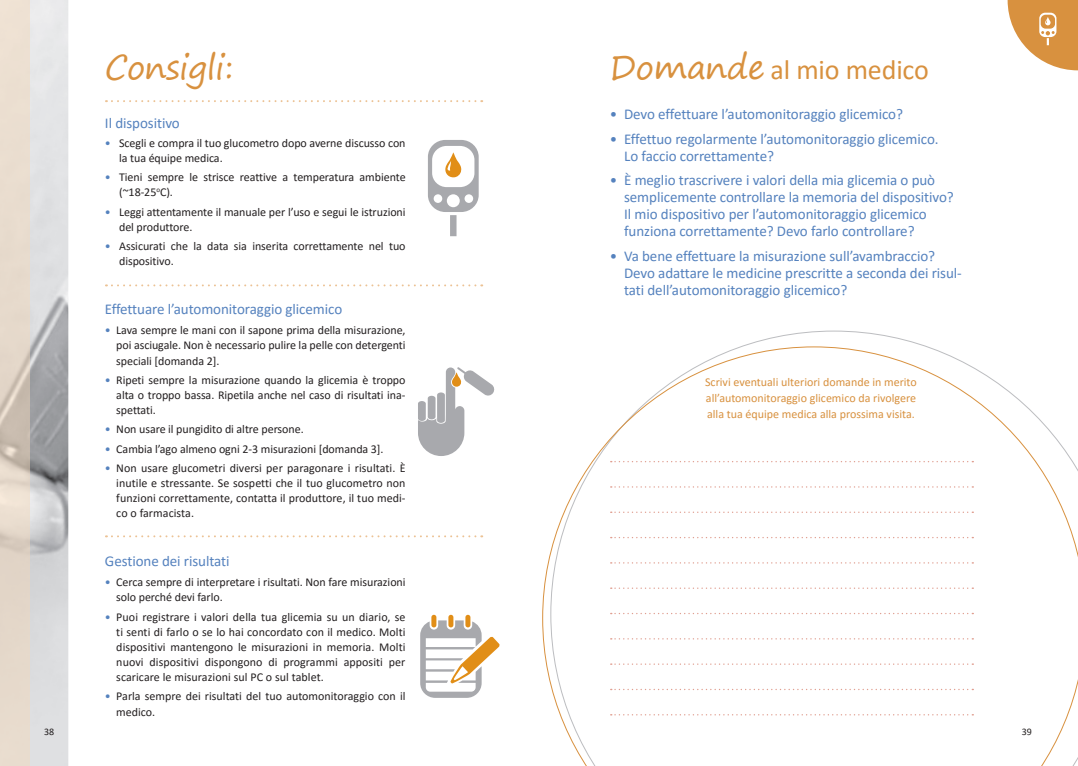
<style>
.page{position:relative;width:1078px;height:766px;background:#fff}
.page>*{position:absolute;margin:0;border:0;box-sizing:border-box;transform-origin:0 0}
.t1{font:33px "Segoe Print";letter-spacing:-.02em;color:#d8913f}
.t2{font:28px "Calibri";letter-spacing:-.005em;color:#d8913f}
.t3{font:15px/17px "Calibri";letter-spacing:-.005em;color:#5582be}
.t4{font:12px/15.1px "Calibri";letter-spacing:-.005em;color:#231f20}
.t5{font:12px/16px "Calibri";color:#d8913f;text-align:justify}
.t6{font:10px "Calibri";color:#231f20}
.s1{color:#5582be}
.s2{font-family:"Segoe Print";font-size:33px}
</style>
<div class="page">
<svg style="left:428px;top:140px;width:50px;height:96px"></svg>
<svg style="left:418px;top:367px;width:77px;height:89px"></svg>
<svg style="left:420px;top:614px;width:79px;height:83px"></svg>
<svg style="left:106px;top:100px;width:376px;height:2px"></svg>
<svg style="left:106px;top:284px;width:376px;height:2px"></svg>
<svg style="left:106px;top:535px;width:376px;height:2px"></svg>
<svg style="left:542px;top:346px;width:535px;height:419px"></svg>
<svg style="left:610px;top:511px;width:363px;height:2px"></svg>
<svg style="left:610px;top:536px;width:363px;height:2px"></svg>
<svg style="left:610px;top:562px;width:363px;height:1px"></svg>
<svg style="left:610px;top:587px;width:363px;height:1px"></svg>
<svg style="left:610px;top:713px;width:363px;height:2px"></svg>
<svg style="left:610px;top:612px;width:363px;height:2px"></svg>
<svg style="left:610px;top:638px;width:363px;height:1px"></svg>
<svg style="left:610px;top:663px;width:363px;height:1px"></svg>
<svg style="left:610px;top:688px;width:363px;height:2px"></svg>
<svg style="left:610px;top:461px;width:363px;height:1px"></svg>
<svg style="left:610px;top:486px;width:363px;height:1px"></svg>
<img style="left:30px;top:0;width:38px;height:765px">
<svg style="left:0;top:0;width:30px;height:765px;background:#e4d7c9"></svg>
<svg style="left:1007px;top:0;width:70px;height:70px"></svg>
<p class="t6" style="left:44px;top:724px;width:12px">38</p>
<h1 class="t1" style="left:105px;top:38px;width:130px">Consigli:</h1>
<p class="t3" style="left:105px;top:114px;width:76px">Il dispositivo</p>
<p class="t4" style="left:119px;top:135px;width:288px;text-indent:-14px"><span class="s1">•</span> Scegli e compra il tuo glucometro dopo averne discusso con la tua équipe medica.</p>
<p class="t4" style="left:119px;top:169px;width:288px;text-indent:-14px"><span class="s1">•</span> Tieni sempre le strisce reattive a temperatura ambiente (~18-25<sup>o</sup>C).</p>
<p class="t4" style="left:119px;top:204px;width:288px;text-indent:-14px"><span class="s1">•</span> Leggi attentamente il manuale per l’uso e segui le istruzioni del produttore.</p>
<p class="t4" style="left:119px;top:238px;width:288px;text-indent:-14px"><span class="s1">•</span> Assicurati che la data sia inserita correttamente nel tuo dispositivo.</p>
<p class="t3" style="left:105px;top:299px;width:239px">Effettuare l’automonitoraggio glicemico</p>
<p class="t4" style="left:116px;top:322px;width:291px;text-align:justify;text-indent:-11px"><span class="s1">•</span> Lava sempre le mani con il sapone prima della misurazione, poi asciugale. Non è necessario pulire la pelle con detergenti speciali [domanda 2].</p>
<p class="t4" style="left:116px;top:372px;width:291px;text-align:justify;text-indent:-11px"><span class="s1">•</span> Ripeti sempre la misurazione quando la glicemia è troppo alta o troppo bassa. Ripetila anche nel caso di risultati ina&shy;spettati.</p>
<p class="t4" style="left:105px;top:421px;width:200px"><span class="s1">•</span> Non usare il pungidito di altre persone.</p>
<p class="t4" style="left:105px;top:440px;width:280px"><span class="s1">•</span> Cambia l’ago almeno ogni 2-3 misurazioni [domanda 3].</p>
<p class="t4" style="left:116px;top:460px;width:291px;text-align:justify;text-indent:-11px"><span class="s1">•</span> Non usare glucometri diversi per paragonare i risultati. È inutile e stressante. Se sospetti che il tuo glucometro non funzioni correttamente, contatta il produttore, il tuo medi&shy;co o farmacista.</p>
<p class="t3" style="left:105px;top:551px;width:126px">Gestione dei risultati</p>
<p class="t4" style="left:116px;top:574px;width:291px;text-indent:-11px"><span class="s1">•</span> Cerca sempre di interpretare i risultati. Non fare misurazioni solo perché devi farlo.</p>
<p class="t4" style="left:116px;top:608px;width:291px;text-align:justify;text-indent:-11px"><span class="s1">•</span> Puoi registrare i valori della tua glicemia su un diario, se ti senti di farlo o se lo hai concordato con il medico. Molti dispositivi mantengono le misurazioni in memoria. Molti nuovi dispositivi dispongono di programmi appositi per scaricare le misurazioni sul PC o sul tablet.</p>
<p class="t4" style="left:116px;top:688px;width:291px;text-indent:-11px"><span class="s1">•</span> Parla sempre dei risultati del tuo automonitoraggio con il medico.</p>
<h2 class="t2" style="left:609px;top:51px;width:320px"><span class="s2">Domande</span> al mio medico</h2>
<p class="t3" style="left:609px;top:105px;width:294px">• Devo effettuare l’automonitoraggio glicemico?</p>
<p class="t3" style="left:624px;top:130px;width:316px;text-indent:-14px">• Effettuo regolarmente l’automonitoraggio glicemico.<br>Lo faccio correttamente?</p>
<p class="t3" style="left:624px;top:171px;width:331px;text-indent:-14px">• È meglio trascrivere i valori della mia glicemia o può semplicemente controllare la memoria del dispositivo?<br>Il mio dispositivo per l’automonitoraggio glicemico funziona correttamente? Devo farlo controllare?</p>
<p class="t3" style="left:624px;top:247px;width:339px;text-indent:-14px">• Va bene effettuare la misurazione sull’avambraccio?<br>Devo adattare le medicine prescritte a seconda dei risul&shy;tati dell’automonitoraggio glicemico?</p>
<p class="t5" style="left:705px;top:374px;width:213px">Scrivi eventuali ulteriori domande in merito all’automonitoraggio glicemico da rivolgere alla tua équipe medica alla prossima visita.</p>
<p class="t6" style="left:1021px;top:724px;width:12px">39</p>
</div>
